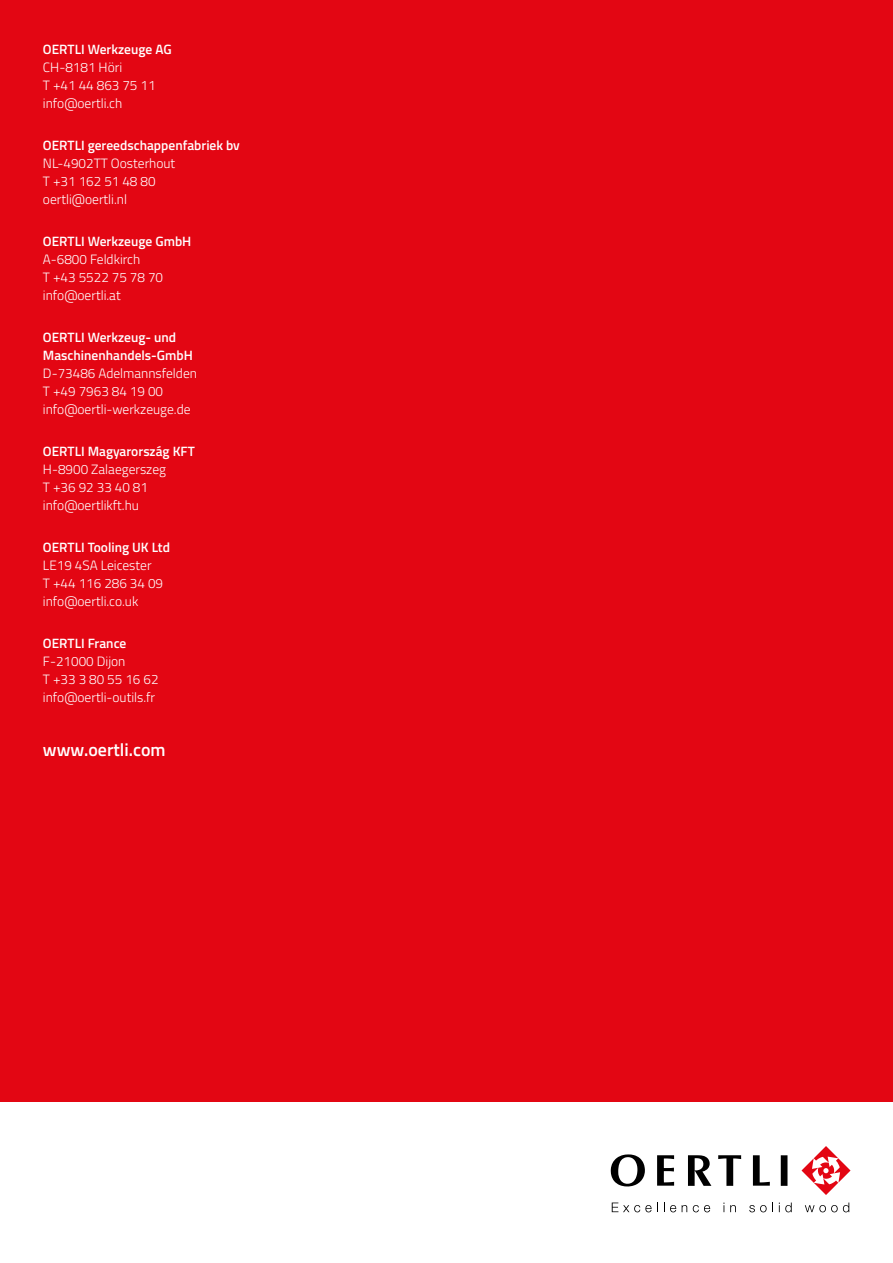
<style>
.page{position:relative;width:893px;height:1263px;background:#fff}
.page>*{position:absolute;margin:0;border:0;box-sizing:border-box;transform-origin:0 0}
.t1{font:600 18px "Titillium Web";color:#fff}
.t2{font:300 13.5px/18px "Titillium Web";color:#fff}
.t3{font:600 13.5px/18px "Titillium Web";color:#fff}
</style>
<div class="page">
<div style="left:0;top:0;width:893px;height:1101px;background:#e30613"></div>
<svg style="left:801px;top:1146px;width:49px;height:49px"></svg>
<svg style="left:611px;top:1154px;width:34px;height:32px"></svg>
<svg style="left:688px;top:1155px;width:23px;height:31px"></svg>
<svg style="left:657px;top:1155px;width:17px;height:31px"></svg>
<svg style="left:718px;top:1155px;width:23px;height:31px"></svg>
<svg style="left:753px;top:1155px;width:17px;height:31px"></svg>
<svg style="left:781px;top:1155px;width:6px;height:31px"></svg>
<svg style="left:612px;top:1202px;width:46px;height:10px"></svg>
<svg style="left:664px;top:1202px;width:12px;height:10px"></svg>
<svg style="left:682px;top:1205px;width:5px;height:7px"></svg>
<svg style="left:693px;top:1205px;width:17px;height:7px"></svg>
<svg style="left:730px;top:1205px;width:6px;height:7px"></svg>
<svg style="left:749px;top:1202px;width:24px;height:10px"></svg>
<svg style="left:779px;top:1202px;width:13px;height:10px"></svg>
<svg style="left:805px;top:1202px;width:44px;height:10px"></svg>
<p class="t3" style="left:43px;top:39px;width:130px">OERTLI Werkzeuge AG</p>
<p class="t2" style="left:43px;top:57px;width:114px">CH-8181 Höri<br>T +41 44 863 75 11 info@oertli.ch</p>
<p class="t3" style="left:43px;top:135px;width:198px">OERTLI gereedschappenfabriek bv</p>
<p class="t2" style="left:43px;top:153px;width:134px">NL-4902TT Oosterhout<br>T +31 162 51 48 80 oertli@oertli.nl</p>
<p class="t3" style="left:43px;top:231px;width:150px">OERTLI Werkzeuge GmbH</p>
<p class="t2" style="left:43px;top:249px;width:122px">A-6800 Feldkirch<br>T +43 5522 75 78 70 info@oertli.at</p>
<p class="t3" style="left:43px;top:327px;width:151px">OERTLI Werkzeug- und<br>Maschinenhandels-GmbH</p>
<p class="t2" style="left:43px;top:363px;width:156px">D-73486 Adelmannsfelden<br>T +49 7963 84 19 00 info@oertli-werkzeuge.de</p>
<p class="t3" style="left:43px;top:441px;width:153px">OERTLI Magyarország KFT</p>
<p class="t2" style="left:43px;top:459px;width:125px">H-8900 Zalaegerszeg<br>T +36 92 33 40 81 info@oertlikft.hu</p>
<p class="t3" style="left:43px;top:537px;width:129px">OERTLI Tooling UK Ltd</p>
<p class="t2" style="left:43px;top:555px;width:122px">LE19 4SA Leicester<br>T +44 116 286 34 09 info@oertli.co.uk</p>
<p class="t3" style="left:43px;top:633px;width:85px">OERTLI France</p>
<p class="t2" style="left:43px;top:651px;width:117px">F-21000 Dijon<br>T +33 3 80 55 16 62 info@oertli-outils.fr</p>
<h1 class="t1" style="left:43px;top:736px;width:124px">www.oertli.com</h1>
</div>
